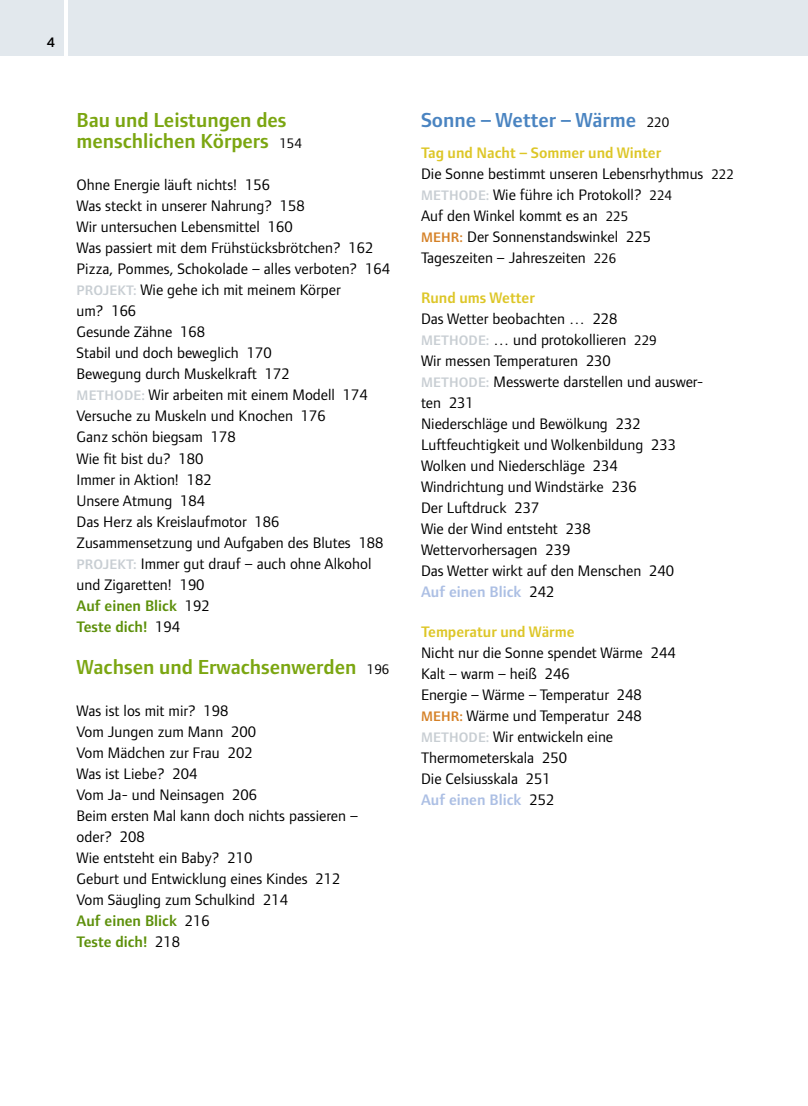
<style>
.page{position:relative;width:808px;height:1106px;background:#fff}
.page>*{position:absolute;margin:0;border:0;box-sizing:border-box;transform-origin:0 0}
._60_1_U1_Inhalt_bio{font:600 21px/21px "Foundry Form Sans";color:#7ba611}
._60_1_U1_Inhalt{font:600 21px "Foundry Form Sans";color:#4a84c1}
._64_Inhalt_Fließtext{font:15.75px/21px "Foundry Form Sans";color:#000}
._63_Inhaltsvz__Sonde{font:600 15.75px "Foundry Form Sans";color:#5d900b}
._64_Inhalt_Fließtext-2{font:600 15.75px "Foundry Form Sans";color:#acbfe4}
._60_2_U2_Inhalt{font:600 15.75px "Foundry Form Sans";color:#ddc627}
._60_3_U2_Inhalt_kl_A{font:600 15.75px "Foundry Form Sans";color:#ddc627}
._71_Pagina{font:600 14.25px "Foundry Sterling";color:#000}
.s1{font-weight:400;font-size:14.25px;color:#000}
.s2{font-weight:600;font-size:14.25px;color:#c8ced3}
.s3{font-weight:400;color:#000}
.s4{font-size:14.25px}
.s5{font-weight:600;font-size:14.25px;color:#d58127}
</style>
<div class="page">
<div style="left:0;top:0;width:64px;height:55px;background:#e2e8ed"></div>
<div style="left:68px;top:0;width:740px;height:55px;background:#e2e8ed"></div>
<p class="_71_Pagina" style="left:46px;top:34px;width:10px">4</p>
<p class="_60_1_U1_Inhalt_bio" style="left:77px;top:110px;width:227px">Bau und Leistungen des menschlichen Körpers <span class="s1">154</span></p>
<p class="_64_Inhalt_Fließtext" style="left:77px;top:175px;width:195px">Ohne Energie läuft nichts! 156</p>
<p class="_64_Inhalt_Fließtext" style="left:77px;top:196px;width:230px">Was steckt in unserer Nahrung? 158</p>
<p class="_64_Inhalt_Fließtext" style="left:77px;top:217px;width:218px">Wir untersuchen Lebensmittel 160</p>
<p class="_64_Inhalt_Fließtext" style="left:77px;top:238px;width:298px">Was passiert mit dem Frühstücksbrötchen? 162</p>
<p class="_64_Inhalt_Fließtext" style="left:77px;top:259px;width:315px">Pizza, Pommes, Schokolade – alles verboten? 164</p>
<p class="_64_Inhalt_Fließtext" style="left:77px;top:280px;width:266px"><span class="s2">PROJEKT:</span> Wie gehe ich mit meinem Körper um? 166</p>
<p class="_64_Inhalt_Fließtext" style="left:77px;top:322px;width:130px">Gesunde Zähne 168</p>
<p class="_64_Inhalt_Fließtext" style="left:77px;top:343px;width:197px">Stabil und doch beweglich 170</p>
<p class="_64_Inhalt_Fließtext" style="left:77px;top:364px;width:215px">Bewegung durch Muskelkraft 172</p>
<p class="_64_Inhalt_Fließtext" style="left:77px;top:385px;width:293px"><span class="s2">METHODE:</span> Wir arbeiten mit einem Modell 174</p>
<p class="_64_Inhalt_Fließtext" style="left:77px;top:406px;width:251px">Versuche zu Muskeln und Knochen 176</p>
<p class="_64_Inhalt_Fließtext" style="left:77px;top:427px;width:161px">Ganz schön biegsam 178</p>
<p class="_64_Inhalt_Fließtext" style="left:77px;top:448px;width:128px">Wie fit bist du? 180</p>
<p class="_64_Inhalt_Fließtext" style="left:77px;top:469px;width:137px">Immer in Aktion! 182</p>
<p class="_64_Inhalt_Fließtext" style="left:77px;top:490px;width:130px">Unsere Atmung 184</p>
<p class="_64_Inhalt_Fließtext" style="left:77px;top:511px;width:205px">Das Herz als Kreislaufmotor 186</p>
<p class="_64_Inhalt_Fließtext" style="left:77px;top:532px;width:309px">Zusammensetzung und Aufgaben des Blutes 188</p>
<p class="_64_Inhalt_Fließtext" style="left:77px;top:553px;width:296px"><span class="s2">PROJEKT:</span> Immer gut drauf – auch ohne Alkohol und Zigaretten! 190</p>
<p class="_63_Inhaltsvz__Sonde" style="left:77px;top:596px;width:135px">Auf einen Blick <span class="s3">192</span></p>
<p class="_63_Inhaltsvz__Sonde" style="left:77px;top:617px;width:105px">Teste dich! <span class="s3">194</span></p>
<p class="_60_1_U1_Inhalt_bio" style="left:77px;top:656px;width:314px">Wachsen und Erwachsenwerden <span class="s1">196</span></p>
<p class="_64_Inhalt_Fließtext" style="left:77px;top:700px;width:154px">Was ist los mit mir? 198</p>
<p class="_64_Inhalt_Fließtext" style="left:77px;top:721px;width:181px">Vom Jungen zum Mann 200</p>
<p class="_64_Inhalt_Fließtext" style="left:77px;top:742px;width:178px">Vom Mädchen zur Frau 202</p>
<p class="_64_Inhalt_Fließtext" style="left:77px;top:763px;width:122px">Was ist Liebe? 204</p>
<p class="_64_Inhalt_Fließtext" style="left:77px;top:784px;width:182px">Vom Ja- und Neinsagen 206</p>
<p class="_64_Inhalt_Fließtext" style="left:77px;top:805px;width:283px">Beim ersten Mal kann doch nichts passieren – oder? 208</p>
<p class="_64_Inhalt_Fließtext" style="left:77px;top:847px;width:177px">Wie entsteht ein Baby? 210</p>
<p class="_64_Inhalt_Fließtext" style="left:77px;top:868px;width:265px">Geburt und Entwicklung eines Kindes 212</p>
<p class="_64_Inhalt_Fließtext" style="left:77px;top:889px;width:213px">Vom Säugling zum Schulkind 214</p>
<p class="_63_Inhaltsvz__Sonde" style="left:77px;top:911px;width:135px">Auf einen Blick <span class="s3">216</span></p>
<p class="_63_Inhaltsvz__Sonde" style="left:77px;top:932px;width:105px">Teste dich! <span class="s3">218</span></p>
<p class="_60_1_U1_Inhalt" style="left:421px;top:108px;width:250px">Sonne – Wetter – Wärme <span class="s1">220</span></p>
<p class="_60_3_U2_Inhalt_kl_A" style="left:421px;top:143px;width:242px">Tag und Nacht – Sommer und Winter</p>
<p class="_64_Inhalt_Fließtext" style="left:421px;top:163px;width:314px">Die Sonne bestimmt unseren Lebensrhythmus <span class="s4">222</span></p>
<p class="_64_Inhalt_Fließtext" style="left:421px;top:184px;width:253px"><span class="s2">METHODE:</span> Wie führe ich Protokoll? <span class="s4">224</span></p>
<p class="_64_Inhalt_Fließtext" style="left:421px;top:205px;width:209px">Auf den Winkel kommt es an <span class="s4">225</span></p>
<p class="_64_Inhalt_Fließtext" style="left:421px;top:226px;width:232px"><span class="s5">MEHR:</span> Der Sonnenstandswinkel 225</p>
<p class="_64_Inhalt_Fließtext" style="left:421px;top:247px;width:197px">Tageszeiten – Jahreszeiten <span class="s4">226</span></p>
<p class="_60_2_U2_Inhalt" style="left:421px;top:288px;width:115px">Rund ums Wetter</p>
<p class="_64_Inhalt_Fließtext" style="left:421px;top:308px;width:198px">Das Wetter beobachten … 228</p>
<p class="_64_Inhalt_Fließtext" style="left:421px;top:329px;width:237px"><span class="s2">METHODE:</span> … und protokollieren <span class="s4">229</span></p>
<p class="_64_Inhalt_Fließtext" style="left:421px;top:350px;width:191px">Wir messen Temperaturen 230</p>
<p class="_64_Inhalt_Fließtext" style="left:421px;top:371px;width:284px"><span class="s2">METHODE:</span> Messwerte darstellen und auswer&shy;ten 231</p>
<p class="_64_Inhalt_Fließtext" style="left:421px;top:413px;width:221px">Niederschläge und Bewölkung 232</p>
<p class="_64_Inhalt_Fließtext" style="left:421px;top:434px;width:257px">Luftfeuchtigkeit und Wolkenbildung 233</p>
<p class="_64_Inhalt_Fließtext" style="left:421px;top:455px;width:198px">Wolken und Niederschläge 234</p>
<p class="_64_Inhalt_Fließtext" style="left:421px;top:476px;width:217px">Windrichtung und Windstärke 236</p>
<p class="_64_Inhalt_Fließtext" style="left:421px;top:497px;width:120px">Der Luftdruck 237</p>
<p class="_64_Inhalt_Fließtext" style="left:421px;top:518px;width:171px">Wie der Wind entsteht 238</p>
<p class="_64_Inhalt_Fließtext" style="left:421px;top:539px;width:151px">Wettervorhersagen 239</p>
<p class="_64_Inhalt_Fließtext" style="left:421px;top:560px;width:255px">Das Wetter wirkt auf den Menschen 240</p>
<p class="_64_Inhalt_Fließtext-2" style="left:421px;top:582px;width:135px">Auf einen Blick <span class="s3">242</span></p>
<p class="_60_2_U2_Inhalt" style="left:421px;top:623px;width:155px">Temperatur und Wärme</p>
<p class="_64_Inhalt_Fließtext" style="left:421px;top:642px;width:256px">Nicht nur die Sonne spendet Wärme 244</p>
<p class="_64_Inhalt_Fließtext" style="left:421px;top:663px;width:150px">Kalt – warm – heiß 246</p>
<p class="_64_Inhalt_Fließtext" style="left:421px;top:684px;width:222px">Energie – Wärme – Temperatur 248</p>
<p class="_64_Inhalt_Fließtext" style="left:421px;top:705px;width:222px"><span class="s5">MEHR:</span> Wärme und Temperatur 248</p>
<p class="_64_Inhalt_Fließtext" style="left:421px;top:726px;width:194px"><span class="s2">METHODE:</span> Wir entwickeln eine<br>Thermometerskala 250</p>
<p class="_64_Inhalt_Fließtext" style="left:421px;top:768px;width:131px">Die Celsiusskala 251</p>
<p class="_64_Inhalt_Fließtext-2" style="left:421px;top:791px;width:135px">Auf einen Blick <span class="s3">252</span></p>
</div>
